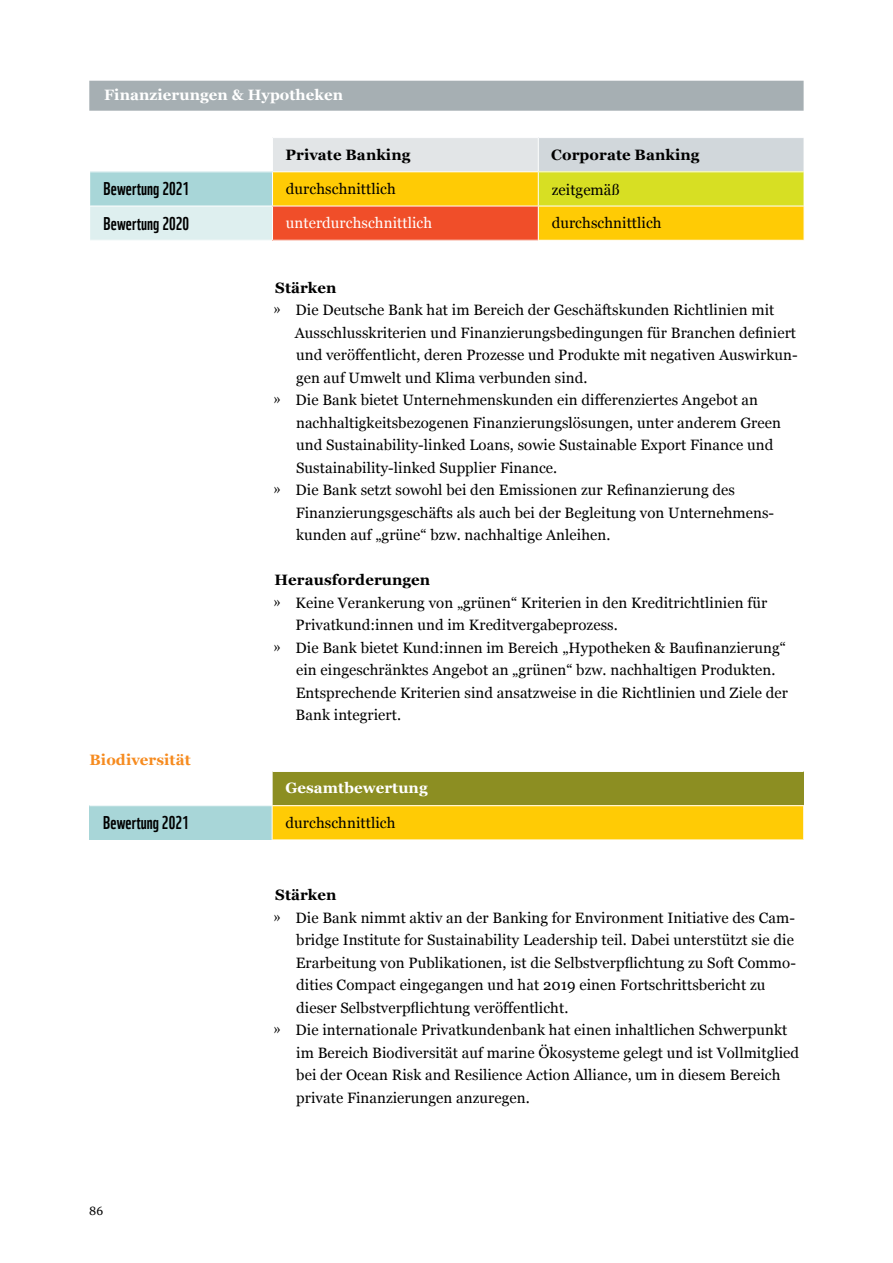
<style>
.page{position:relative;width:893px;height:1263px;background:#fff}
.page>*{position:absolute;margin:0;border:0;box-sizing:border-box;transform-origin:0 0}
.t1{font:18px "WWF";letter-spacing:.005em;color:#000}
.Normal_Tab{font:15px/22.5px "Georgia";letter-spacing:.005em;color:#000}
.Fließ_10_15{font:700 15px "Georgia";letter-spacing:.005em;color:#000}
.Normal_Tab-2{font:700 15px "Georgia";letter-spacing:.005em;color:#000}
.Head_unterlegt_finan{font:700 15px "Georgia";letter-spacing:.005em;color:#fff}
.Normal_Tab-3{font:15px "Georgia";letter-spacing:.005em;color:#fff}
.Normal_Tab-4{font:700 15px "Georgia";letter-spacing:.005em;color:#fff}
.ZwiHead_bold{font:700 15px "Georgia";letter-spacing:.005em;color:#f68b1f}
.t2{font:12px "Georgia";color:#000}
.s1{font-family:"Adobe Garamond Pro";font-size:19.5px}
</style>
<div class="page">
<div style="left:89px;top:81px;width:715px;height:30px;background:#a6afb3"></div>
<div style="left:273px;top:138px;width:265px;height:34px;background:#e2e5e7"></div>
<div style="left:538px;top:138px;width:266px;height:34px;background:#d1d7db"></div>
<div style="left:90px;top:172px;width:183px;height:34px;background:#a8d6d8"></div>
<div style="left:273px;top:172px;width:531px;height:68px;background:#ffcb05"></div>
<div style="left:538px;top:172px;width:266px;height:34px;background:#d7df23"></div>
<div style="left:90px;top:206px;width:183px;height:34px;background:#deefef"></div>
<div style="left:273px;top:206px;width:265px;height:34px;background:#f04e29"></div>
<hr style="left:538px;top:172px;width:1px;height:34px;background:#fff">
<hr style="left:538px;top:206px;width:266px;height:1px;background:#fff">
<hr style="left:538px;top:138px;width:1px;height:33px;background:#fff">
<hr style="left:273px;top:171px;width:265px;height:1px;background:#fff">
<hr style="left:272px;top:172px;width:1px;height:34px;background:#fff">
<hr style="left:538px;top:171px;width:266px;height:1px;background:#fff">
<hr style="left:89px;top:206px;width:184px;height:1px;background:#fff">
<hr style="left:273px;top:206px;width:265px;height:1px;background:#fff">
<hr style="left:272px;top:206px;width:1px;height:34px;background:#fff">
<hr style="left:538px;top:206px;width:1px;height:34px;background:#fff">
<div style="left:272px;top:771px;width:532px;height:35px;background:#8c8e22"></div>
<div style="left:89px;top:806px;width:183px;height:34px;background:#a8d6d8"></div>
<div style="left:272px;top:806px;width:532px;height:34px;background:#ffcb05"></div>
<hr style="left:272px;top:771px;width:532px;height:1px;background:#fff">
<hr style="left:272px;top:772px;width:1px;height:33px;background:#fff">
<hr style="left:803px;top:806px;width:1px;height:33px;background:#fff">
<hr style="left:272px;top:805px;width:532px;height:1px;background:#fff">
<hr style="left:272px;top:806px;width:1px;height:33px;background:#fff">
<hr style="left:272px;top:839px;width:532px;height:1px;background:#fff">
<p class="Head_unterlegt_finan" style="left:104px;top:84px;width:240px">Finanzierungen &amp; Hypotheken</p>
<p class="Normal_Tab-2" style="left:286px;top:143px;width:126px">Private Banking</p>
<p class="Normal_Tab-2" style="left:551px;top:143px;width:150px">Corporate Banking</p>
<p class="t1" style="left:104px;top:175px;width:87px">Bewertung 2021</p>
<p class="Normal_Tab" style="left:286px;top:177px;width:111px">durchschnittlich</p>
<p class="Normal_Tab" style="left:552px;top:178px;width:69px">zeitgemäß</p>
<p class="t1" style="left:104px;top:209px;width:87px">Bewertung 2020</p>
<p class="Normal_Tab-3" style="left:286px;top:212px;width:148px">unterdurchschnittlich</p>
<p class="Normal_Tab" style="left:552px;top:211px;width:111px">durchschnittlich</p>
<p class="ZwiHead_bold" style="left:90px;top:749px;width:103px">Biodiversität</p>
<p class="Fließ_10_15" style="left:275px;top:276px;width:63px">Stärken</p>
<p class="Normal_Tab" style="left:295px;top:298px;width:504px;text-indent:-21px"><span class="s1">»</span> Die Deutsche Bank hat im Bereich der Geschäftskunden Richtlinien mit Ausschlusskriterien und Finanzierungsbedingungen für Branchen definiert und veröffentlicht, deren Prozesse und Produkte mit negativen Auswirkun&shy;gen auf Umwelt und Klima verbunden sind.</p>
<p class="Normal_Tab" style="left:296px;top:388px;width:486px;text-indent:-22px"><span class="s1">»</span> Die Bank bietet Unternehmenskunden ein differenziertes Angebot an nachhaltigkeitsbezogenen Finanzierungslösungen, unter anderem Green und Sustainability-linked Loans, sowie Sustainable Export Finance und Sustainability-linked Supplier Finance.</p>
<p class="Normal_Tab" style="left:296px;top:478px;width:479px;text-indent:-22px"><span class="s1">»</span> Die Bank setzt sowohl bei den Emissionen zur Refinanzierung des<br>Finanzierungsgeschäfts als auch bei der Begleitung von Unternehmens&shy;kunden auf „grüne“ bzw. nachhaltige Anleihen.</p>
<p class="Fließ_10_15" style="left:275px;top:569px;width:157px">Herausforderungen</p>
<p class="Normal_Tab" style="left:296px;top:590px;width:473px;text-indent:-22px"><span class="s1">»</span> Keine Verankerung von „grünen“ Kriterien in den Kreditrichtlinien für<br>Privatkund:innen und im Kreditvergabeprozess.</p>
<p class="Normal_Tab" style="left:296px;top:635px;width:494px;text-indent:-22px"><span class="s1">»</span> Die Bank bietet Kund:innen im Bereich „Hypotheken &amp; Baufinanzierung“ ein eingeschränktes Angebot an „grünen“ bzw. nachhaltigen Produkten.<br>Entsprechende Kriterien sind ansatzweise in die Richtlinien und Ziele der Bank integriert.</p>
<p class="Normal_Tab-4" style="left:285px;top:777px;width:144px">Gesamtbewertung</p>
<p class="t1" style="left:103px;top:809px;width:87px">Bewertung 2021</p>
<p class="Normal_Tab" style="left:286px;top:811px;width:111px">durchschnittlich</p>
<p class="t2" style="left:89px;top:1202px;width:16px">86</p>
<p class="Fließ_10_15" style="left:275px;top:884px;width:63px">Stärken</p>
<p class="Normal_Tab" style="left:296px;top:905px;width:502px;text-indent:-22px"><span class="s1">»</span> Die Bank nimmt aktiv an der Banking for Environment Initiative des Cam&shy;bridge Institute for Sustainability Leadership teil. Dabei unterstützt sie die Erarbeitung von Publikationen, ist die Selbstverpflichtung zu Soft Commo&shy;dities Compact eingegangen und hat 2019 einen Fortschrittsbericht zu dieser Selbstverpflichtung veröffentlicht.</p>
<p class="Normal_Tab" style="left:296px;top:1018px;width:504px;text-indent:-23px"><span class="s1">»</span> Die internationale Privatkundenbank hat einen inhaltlichen Schwerpunkt im Bereich Biodiversität auf marine Ökosysteme gelegt und ist Vollmitglied bei der Ocean Risk and Resilience Action Alliance, um in diesem Bereich private Finanzierungen anzuregen.</p>
</div>
